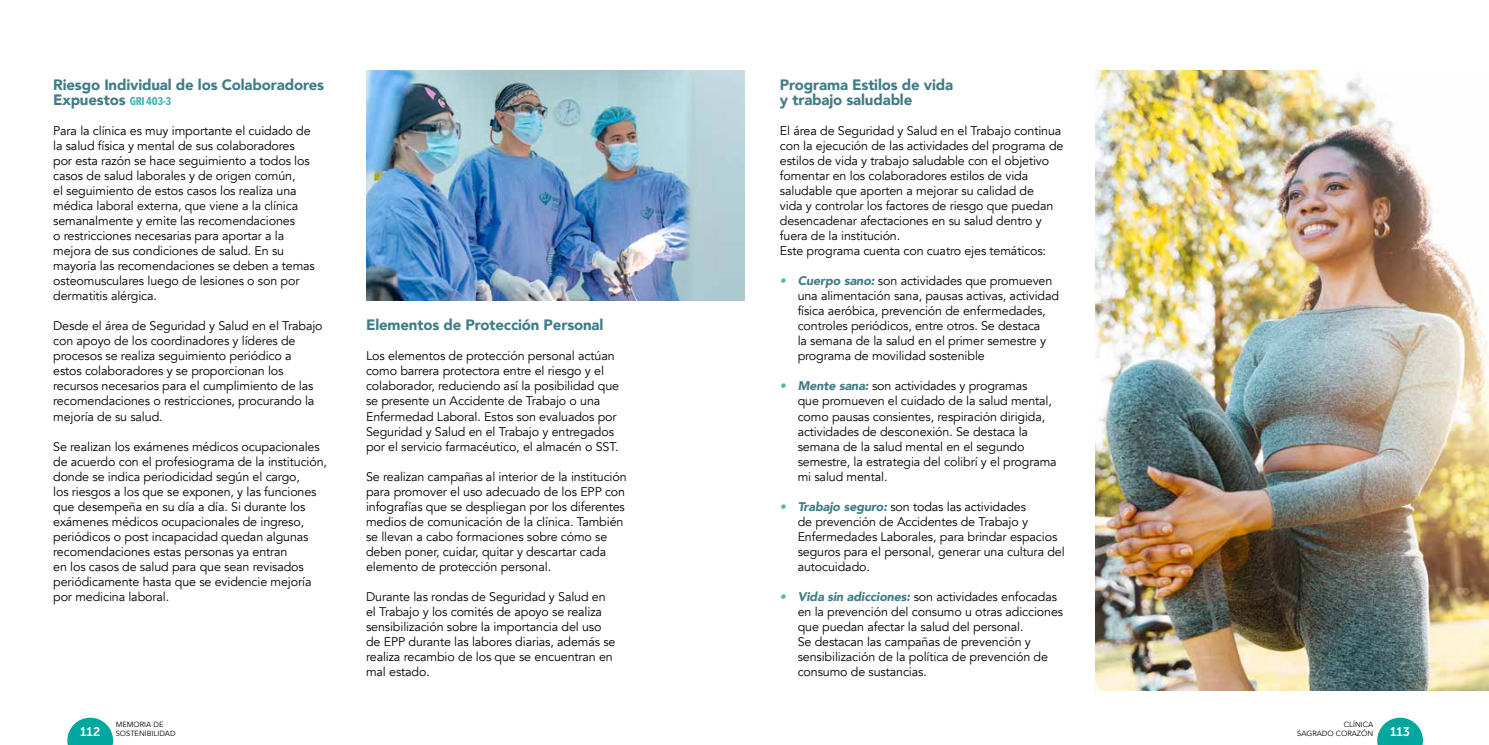
<style>
.page{position:relative;width:1489px;height:745px;background:#fff}
.page>*{position:absolute;margin:0;border:0;box-sizing:border-box;transform-origin:0 0}
.t1{font:900 15px/15px "Avenir";letter-spacing:-.01em;color:#407c86}
.t2{font:12.5px/15px "Avenir";letter-spacing:-.01em;color:#000}
.t3{font:12.5px "Museo Sans 700";color:#fff}
.t4{font:7.5px/8.8px "Avenir";color:#000}
.s1{font-family:"Avenir Next Condensed";font-weight:700;font-size:11.25px;color:#43b9b5}
.s2{font-weight:900;font-style:italic;color:#43b9b5}
.s3{font-weight:900;font-style:italic;color:#407c86}
</style>
<div class="page">
<svg style="left:67px;top:717px;width:46px;height:27px"></svg>
<svg style="left:1377px;top:717px;width:45px;height:27px"></svg>
<img style="left:366px;top:71px;width:378px;height:229px">
<img style="left:1095px;top:71px;width:393px;height:619px">
<p class="t1" style="left:53px;top:77px;width:272px">Riesgo Individual de los Colaboradores<br>Expuestos <span class="s1">GRI 403-3</span></p>
<p class="t2" style="left:53px;top:123px;width:263px">Para la clínica es muy importante el cuidado de la salud física y mental de sus colaboradores por esta razón se hace seguimiento a todos los casos de salud laborales y de origen común,<br>el seguimiento de estos casos los realiza una médica laboral externa, que viene a la clínica semanalmente y emite las recomendaciones<br>o restricciones necesarias para aportar a la mejora de sus condiciones de salud. En su mayoría las recomendaciones se deben a temas osteomusculares luego de lesiones o son por dermatitis alérgica.</p>
<p class="t2" style="left:53px;top:318px;width:271px">Desde el área de Seguridad y Salud en el Trabajo con apoyo de los coordinadores y líderes de procesos se realiza seguimiento periódico a estos colaboradores y se proporcionan los recursos necesarios para el cumplimiento de las recomendaciones o restricciones, procurando la mejoría de su salud.</p>
<p class="t2" style="left:53px;top:438px;width:275px">Se realizan los exámenes médicos ocupacionales de acuerdo con el profesiograma de la institución, donde se indica periodicidad según el cargo,<br>los riesgos a los que se exponen, y las funciones que desempeña en su día a día. Si durante los exámenes médicos ocupacionales de ingreso, periódicos o post incapacidad quedan algunas recomendaciones estas personas ya entran<br>en los casos de salud para que sean revisados periódicamente hasta que se evidencie mejoría por medicina laboral.</p>
<p class="t1" style="left:366px;top:317px;width:239px">Elementos de Protección Personal</p>
<p class="t2" style="left:366px;top:348px;width:254px">Los elementos de protección personal actúan como barrera protectora entre el riesgo y el colaborador, reduciendo así la posibilidad que se presente un Accidente de Trabajo o una Enfermedad Laboral. Estos son evaluados por Seguridad y Salud en el Trabajo y entregados por el servicio farmacéutico, el almacén o SST.</p>
<p class="t2" style="left:366px;top:468px;width:262px">Se realizan campañas al interior de la institución para promover el uso adecuado de los EPP con infografías que se despliegan por los diferentes medios de comunicación de la clínica. También se llevan a cabo formaciones sobre cómo se deben poner, cuidar, quitar y descartar cada elemento de protección personal.</p>
<p class="t2" style="left:366px;top:588px;width:251px">Durante las rondas de Seguridad y Salud en el Trabajo y los comités de apoyo se realiza sensibilización sobre la importancia del uso de EPP durante las labores diarias, además se realiza recambio de los que se encuentran en mal estado.</p>
<p class="t1" style="left:780px;top:77px;width:175px">Programa Estilos de vida y trabajo saludable</p>
<p class="t2" style="left:780px;top:123px;width:285px">El área de Seguridad y Salud en el Trabajo continua con la ejecución de las actividades del programa de estilos de vida y trabajo saludable con el objetivo fomentar en los colaboradores estilos de vida saludable que aporten a mejorar su calidad de<br>vida y controlar los factores de riesgo que puedan desencadenar afectaciones en su salud dentro y fuera de la institución.<br>Este programa cuenta con cuatro ejes temáticos:</p>
<p class="t2" style="left:797px;top:273px;width:263px;text-indent:-18px"><span class="s2">•</span> <span class="s3">Cuerpo sano:</span> son actividades que promueven una alimentación sana, pausas activas, actividad física aeróbica, prevención de enfermedades, controles periódicos, entre otros. Se destaca<br>la semana de la salud en el primer semestre y programa de movilidad sostenible</p>
<p class="t2" style="left:797px;top:378px;width:260px;text-indent:-18px"><span class="s2">•</span> <span class="s3">Mente sana:</span> son actividades y programas<br>que promueven el cuidado de la salud mental, como pausas consientes, respiración dirigida, actividades de desconexión. Se destaca la semana de la salud mental en el segundo semestre, la estrategia del colibrí y el programa mi salud mental.</p>
<p class="t2" style="left:797px;top:498px;width:268px;text-indent:-18px"><span class="s2">•</span> <span class="s3">Trabajo seguro:</span> son todas las actividades<br>de prevención de Accidentes de Trabajo y Enfermedades Laborales, para brindar espacios seguros para el personal, generar una cultura del autocuidado.</p>
<p class="t2" style="left:797px;top:588px;width:267px;text-indent:-18px"><span class="s2">•</span> <span class="s3">Vida sin adicciones:</span> son actividades enfocadas en la prevención del consumo u otras adicciones que puedan afectar la salud del personal.<br>Se destacan las campañas de prevención y sensibilización de la política de prevención de consumo de sustancias.</p>
<p class="t4" style="left:116px;top:719px;width:61px">MEMORIA DE<br>SOSTENIBILIDAD</p>
<p class="t4" style="left:1296px;top:719px;width:78px;text-align:right">CLÍNICA<br>SAGRADO CORAZÓN</p>
<p class="t3" style="left:80px;top:724px;width:22px">112</p>
<p class="t3" style="left:1389px;top:724px;width:21px">113</p>
</div>
